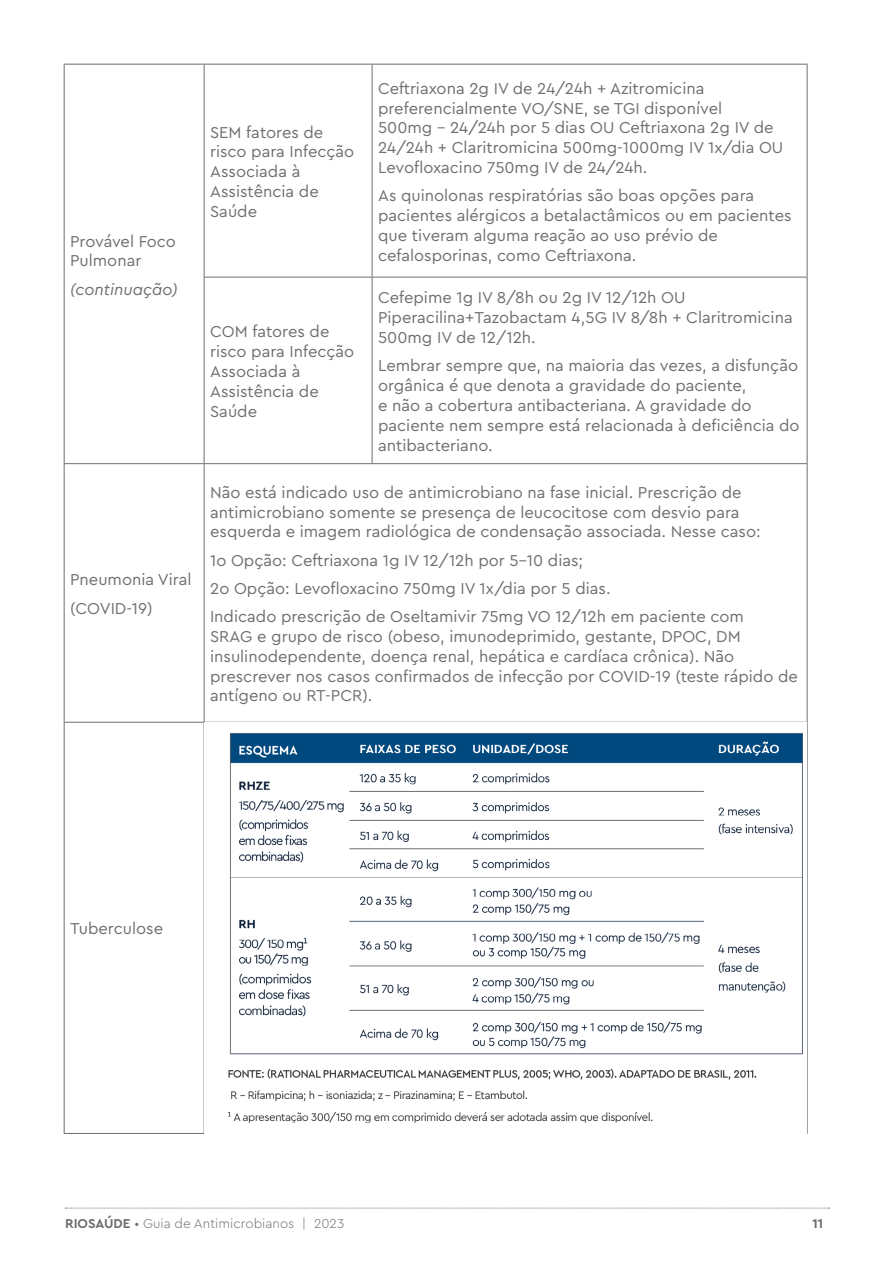
<style>
.page{position:relative;width:893px;height:1263px;background:#fff}
.page>*{position:absolute;margin:0;border:0;box-sizing:border-box;transform-origin:0 0}
.t1{font:16.5px/19.8px "Cera Pro";color:#706f6f}
.t2{font:italic 16.5px "Cera Pro";color:#706f6f}
.t3{font:300 13.5px "Cera Pro";color:#706f6f}
.t4{font:700 13.5px "Cera Pro";color:#706f6f}
.s1{font-weight:700}
</style>
<div class="page">
<svg style="left:65px;top:1208px;width:765px;height:1px"></svg>
<hr style="left:64px;top:65px;width:1px;height:212px;background:#706f6f">
<hr style="left:204px;top:65px;width:1px;height:212px;background:#706f6f">
<hr style="left:372px;top:65px;width:1px;height:212px;background:#706f6f">
<hr style="left:807px;top:65px;width:1px;height:212px;background:#706f6f">
<hr style="left:64px;top:277px;width:1px;height:186px;background:#706f6f">
<hr style="left:204px;top:277px;width:1px;height:186px;background:#706f6f">
<hr style="left:372px;top:277px;width:1px;height:186px;background:#706f6f">
<hr style="left:807px;top:277px;width:1px;height:186px;background:#706f6f">
<hr style="left:64px;top:464px;width:1px;height:258px;background:#706f6f">
<hr style="left:204px;top:464px;width:1px;height:258px;background:#706f6f">
<hr style="left:807px;top:464px;width:1px;height:258px;background:#706f6f">
<hr style="left:64px;top:723px;width:1px;height:410px;background:#706f6f">
<hr style="left:807px;top:723px;width:1px;height:410px;background:#706f6f">
<hr style="left:64px;top:64px;width:140px;height:1px;background:#706f6f">
<hr style="left:64px;top:463px;width:140px;height:1px;background:#706f6f">
<hr style="left:64px;top:722px;width:140px;height:1px;background:#706f6f">
<hr style="left:64px;top:1133px;width:140px;height:1px;background:#706f6f">
<hr style="left:204px;top:64px;width:168px;height:1px;background:#706f6f">
<hr style="left:372px;top:64px;width:435px;height:1px;background:#706f6f">
<hr style="left:204px;top:277px;width:168px;height:1px;background:#706f6f">
<hr style="left:372px;top:277px;width:435px;height:1px;background:#706f6f">
<hr style="left:204px;top:463px;width:168px;height:1px;background:#706f6f">
<hr style="left:372px;top:463px;width:435px;height:1px;background:#706f6f">
<hr style="left:204px;top:722px;width:168px;height:1px;background:#706f6f">
<hr style="left:372px;top:722px;width:435px;height:1px;background:#706f6f">
<hr style="left:204px;top:1133px;width:168px;height:1px;background:#706f6f">
<hr style="left:372px;top:1133px;width:435px;height:1px;background:#706f6f">
<img style="left:228px;top:733px;width:575px;height:390px">
<p class="t1" style="left:70px;top:230px;width:107px">Provável Foco<br>Pulmonar</p>
<p class="t2" style="left:70px;top:278px;width:109px">(continuação)</p>
<p class="t1" style="left:70px;top:565px;width:123px;line-height:28.3px">Pneumonia Viral (COVID-19)</p>
<p class="t1" style="left:210px;top:122px;width:146px">SEM fatores de risco para Infecção<br>Associada à<br>Assistência de<br>Saúde</p>
<p class="t1" style="left:210px;top:321px;width:146px">COM fatores de risco para Infecção<br>Associada à<br>Assistência de<br>Saúde</p>
<p class="t1" style="left:378px;top:78px;width:407px">Ceftriaxona 2g IV de 24/24h + Azitromicina preferencialmente VO/SNE, se TGI disponível<br>500mg - 24/24h por 5 dias OU Ceftriaxona 2g IV de 24/24h + Claritromicina 500mg-1000mg IV 1x/dia OU Levofloxacino 750mg IV de 24/24h.</p>
<p class="t1" style="left:378px;top:185px;width:415px">As quinolonas respiratórias são boas opções para pacientes alérgicos a betalactâmicos ou em pacientes que tiveram alguma reação ao uso prévio de cefalosporinas, como Ceftriaxona.</p>
<p class="t1" style="left:378px;top:287px;width:416px">Cefepime 1g IV 8/8h ou 2g IV 12/12h OU<br>Piperacilina+Tazobactam 4,5G IV 8/8h + Claritromicina<br>500mg IV de 12/12h.</p>
<p class="t1" style="left:378px;top:355px;width:423px">Lembrar sempre que, na maioria das vezes, a disfunção orgânica é que denota a gravidade do paciente,<br>e não a cobertura antibacteriana. A gravidade do paciente nem sempre está relacionada à deficiência do antibacteriano.</p>
<p class="t1" style="left:210px;top:481px;width:552px">Não está indicado uso de antimicrobiano na fase inicial. Prescrição de antimicrobiano somente se presença de leucocitose com desvio para esquerda e imagem radiológica de condensação associada. Nesse caso:</p>
<p class="t1" style="left:210px;top:545px;width:535px;line-height:28.3px">1o Opção: Ceftriaxona 1g IV 12/12h por 5-10 dias;<br>2o Opção: Levofloxacino 750mg IV 1x/dia por 5 dias.<br>Indicado prescrição de Oseltamivir 75mg VO 12/12h em paciente com</p>
<p class="t1" style="left:210px;top:626px;width:589px">SRAG e grupo de risco (obeso, imunodeprimido, gestante, DPOC, DM insulinodependente, doença renal, hepática e cardíaca crônica). Não prescrever nos casos confirmados de infecção por COVID-19 (teste rápido de antígeno ou RT-PCR).</p>
<p class="t1" style="left:70px;top:918px;width:94px">Tuberculose</p>
<p class="t3" style="left:65px;top:1214px;width:281px"><span class="s1">RIOSAÚDE</span> • Guia de Antimicrobianos | 2023</p>
<p class="t4" style="left:812px;top:1214px;width:12px">11</p>
</div>
